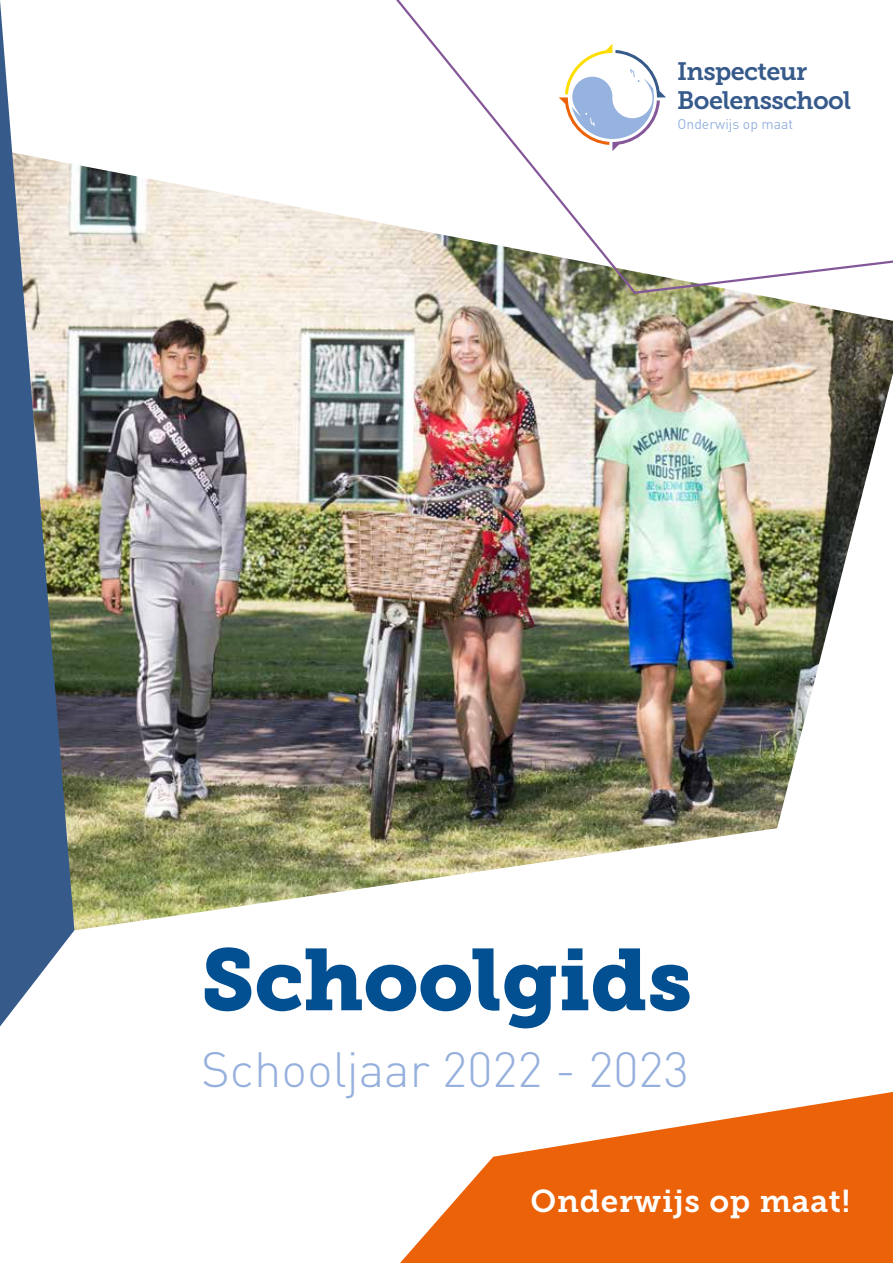
<style>
.page{position:relative;width:893px;height:1263px;background:#fff}
.page>*{position:absolute;margin:0;border:0;box-sizing:border-box;transform-origin:0 0}
.t1{font:86.55px "Museo Slab 900";color:#024f91}
.t2{font:300 48.75px "DIN Pro";color:#96b0dd}
.t3{font:31.5px "Museo Slab 700";letter-spacing:.025em;color:#fff}
.t4{font:25.05px/29.1px "Museo Slab 700";letter-spacing:-.025em;color:#365a8a}
.t5{font:13.95px "DIN Pro";color:#96b2de}
</style>
<div class="page">
<img style="left:74px;top:165px;width:819px;height:766px">
<svg style="left:383px;top:0;width:510px;height:295px"></svg>
<svg style="left:400px;top:1092px;width:493px;height:171px;fill:#eb6209"></svg>
<svg style="left:0;top:1px;width:74px;height:1025px;fill:#365a8a"></svg>
<p class="t4" style="left:677px;top:57px;width:175px">Inspecteur<br>Boelensschool</p>
<p class="t5" style="left:677px;top:115px;width:117px">Onderwijs op maat</p>
<h1 class="t1" style="left:201px;top:930px;width:492px">Schoolgids</h1>
<h2 class="t2" style="left:201px;top:1036px;width:489px">Schooljaar 2022 - 2023</h2>
<p class="t3" style="left:530px;top:1183px;width:321px">Onderwijs op maat!</p>
</div>
